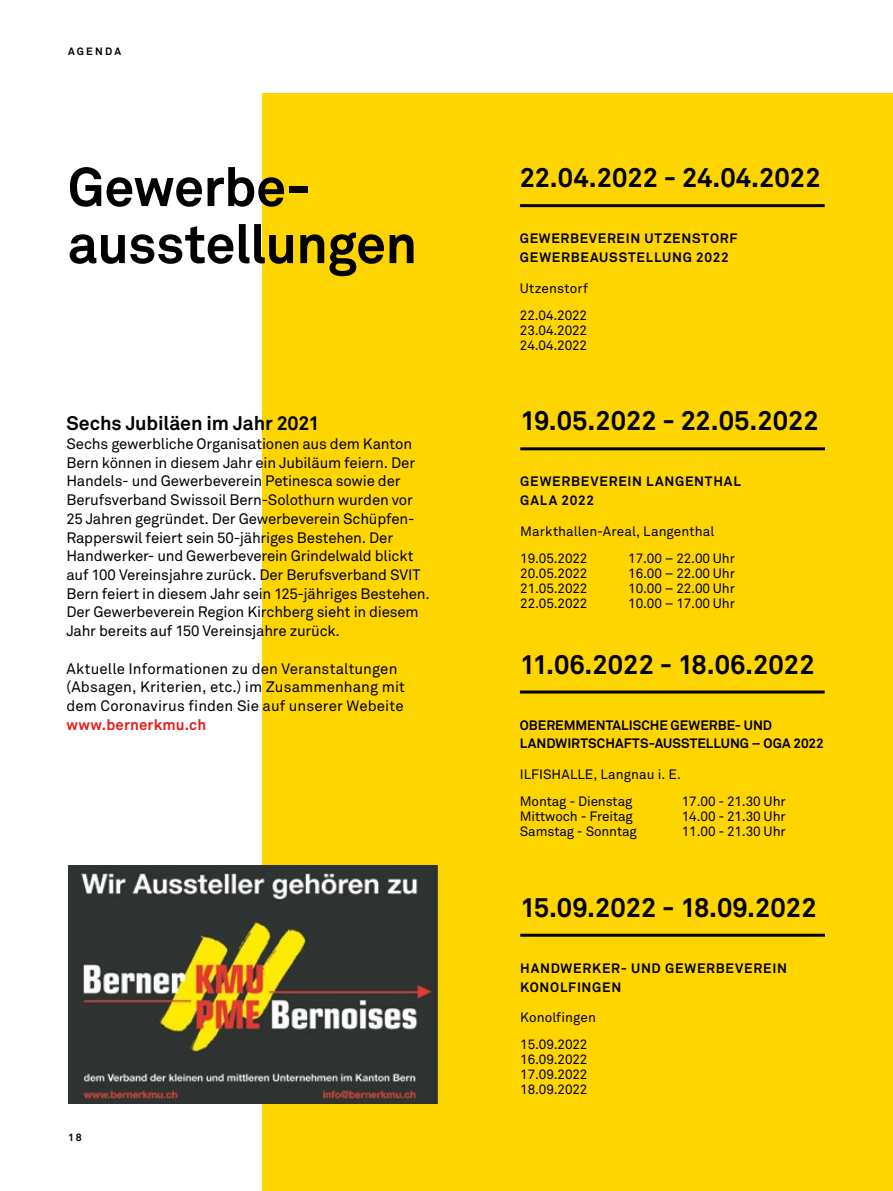
<style>
.page{position:relative;width:893px;height:1191px;background:#fff}
.page>*{position:absolute;margin:0;border:0;box-sizing:border-box;transform-origin:0 0}
.t1{font:700 54px/57px "Akkurat";letter-spacing:-.01em;color:#000}
.t2{font:700 27px "Akkurat";color:#000}
.t3{font:700 19.5px "Akkurat";letter-spacing:-.005em;color:#000}
.t4{font:15px/18.8px "Akkurat";letter-spacing:-.01em;color:#000}
.t5{font:15px/18.8px "Akkurat";letter-spacing:.01em;color:#000}
.t6{font:700 15px "Akkurat";letter-spacing:.01em;color:#e51e1b}
.t7{font:13.5px/27px "Akkurat";letter-spacing:-.01em;color:#000}
.t8{font:700 13.5px/18.8px "Akkurat";letter-spacing:.05em;color:#000}
.t9{font:700 13.5px/18.8px "Akkurat";color:#000}
.t10{font:700 10.5px "Akkurat";letter-spacing:.205em;color:#000}
</style>
<div class="page">
<div style="left:262px;top:94px;width:631px;height:1097px;background:#ffd500"></div>
<img style="left:68px;top:865px;width:370px;height:238px">
<hr style="left:520px;top:447px;width:305px;height:3px;background:#000">
<hr style="left:520px;top:933px;width:305px;height:3px;background:#000">
<hr style="left:520px;top:204px;width:305px;height:3px;background:#000">
<hr style="left:520px;top:690px;width:305px;height:3px;background:#000">
<p class="t10" style="left:68px;top:45px;width:55px">AGENDA</p>
<h1 class="t1" style="left:68px;top:159px;width:351px">Gewerbe&shy;ausstellungen</h1>
<h3 class="t3" style="left:66px;top:411px;width:255px">Sechs Jubiläen im Jahr 2021</h3>
<p class="t4" style="left:66px;top:435px;width:365px">Sechs gewerbliche Organisationen aus dem Kanton Bern können in diesem Jahr ein Jubiläum feiern. Der Handels- und Gewerbeverein Petinesca sowie der Berufsverband Swissoil Bern-Solothurn wurden vor 25 Jahren gegründet. Der Gewerbeverein Schüpfen-Rapperswil feiert sein 50-jähriges Bestehen. Der Handwerker- und Gewerbeverein Grindelwald blickt auf 100 Vereinsjahre zurück. Der Berufsverband SVIT Bern feiert in diesem Jahr sein 125-jähriges Bestehen.<br>Der Gewerbeverein Region Kirchberg sieht in diesem Jahr bereits auf 150 Vereinsjahre zurück.</p>
<p class="t5" style="left:66px;top:659px;width:340px">Aktuelle Informationen zu den Veranstaltungen (Absagen, Kriterien, etc.) im Zusammenhang mit dem Coronavirus finden Sie auf unserer Webeite</p>
<p class="t6" style="left:66px;top:715px;width:141px">www.bernerkmu.ch</p>
<p class="t10" style="left:68px;top:1130px;width:15px">18</p>
<h2 class="t2" style="left:520px;top:161px;width:302px">22.04.2022 - 24.04.2022</h2>
<p class="t8" style="left:520px;top:229px;width:219px">GEWERBEVEREIN UTZENSTORF<br>GEWERBEAUSSTELLUNG 2022</p>
<p class="t7" style="left:520px;top:275px;width:70px">Utzenstorf<br>22.04.2022</p>
<p class="t7" style="left:520px;top:323px;width:69px;line-height:15px">23.04.2022<br>24.04.2022</p>
<h2 class="t2" style="left:520px;top:404px;width:300px">19.05.2022 - 22.05.2022</h2>
<p class="t8" style="left:520px;top:472px;width:222px">GEWERBEVEREIN LANGENTHAL<br>GALA 2022</p>
<p class="t7" style="left:520px;top:518px;width:196px">Markthallen-Areal, Langenthal<br>19.05.2022</p>
<p class="t7" style="left:628px;top:545px;width:108px">17.00 – 22.00 Uhr</p>
<p class="t7" style="left:520px;top:560px;width:69px">20.05.2022</p>
<p class="t7" style="left:628px;top:560px;width:108px">16.00 – 22.00 Uhr</p>
<p class="t7" style="left:520px;top:575px;width:69px">21.05.2022</p>
<p class="t7" style="left:628px;top:575px;width:108px">10.00 – 22.00 Uhr</p>
<p class="t7" style="left:520px;top:590px;width:69px">22.05.2022</p>
<p class="t7" style="left:628px;top:590px;width:108px">10.00 – 17.00 Uhr</p>
<h2 class="t2" style="left:520px;top:647px;width:296px">11.06.2022 - 18.06.2022</h2>
<p class="t9" style="left:520px;top:715px;width:305px">OBEREMMENTALISCHE GEWERBE- UND<br>LANDWIRTSCHAFTS-AUSSTELLUNG – OGA 2022</p>
<p class="t7" style="left:520px;top:761px;width:163px">ILFISHALLE, Langnau i. E.<br>Montag - Dienstag</p>
<p class="t7" style="left:682px;top:788px;width:105px">17.00 - 21.30 Uhr</p>
<p class="t7" style="left:520px;top:803px;width:115px">Mittwoch - Freitag</p>
<p class="t7" style="left:682px;top:803px;width:105px">14.00 - 21.30 Uhr</p>
<p class="t7" style="left:520px;top:818px;width:118px">Samstag - Sonntag</p>
<p class="t7" style="left:682px;top:818px;width:105px">11.00 - 21.30 Uhr</p>
<h2 class="t2" style="left:520px;top:890px;width:298px">15.09.2022 - 18.09.2022</h2>
<p class="t8" style="left:520px;top:958px;width:268px">HANDWERKER- UND GEWERBEVEREIN<br>KONOLFINGEN</p>
<p class="t7" style="left:520px;top:1004px;width:77px">Konolfingen<br>15.09.2022</p>
<p class="t7" style="left:520px;top:1052px;width:69px;line-height:15px;text-align:justify">16.09.2022<br>17.09.2022<br>18.09.2022</p>
</div>
